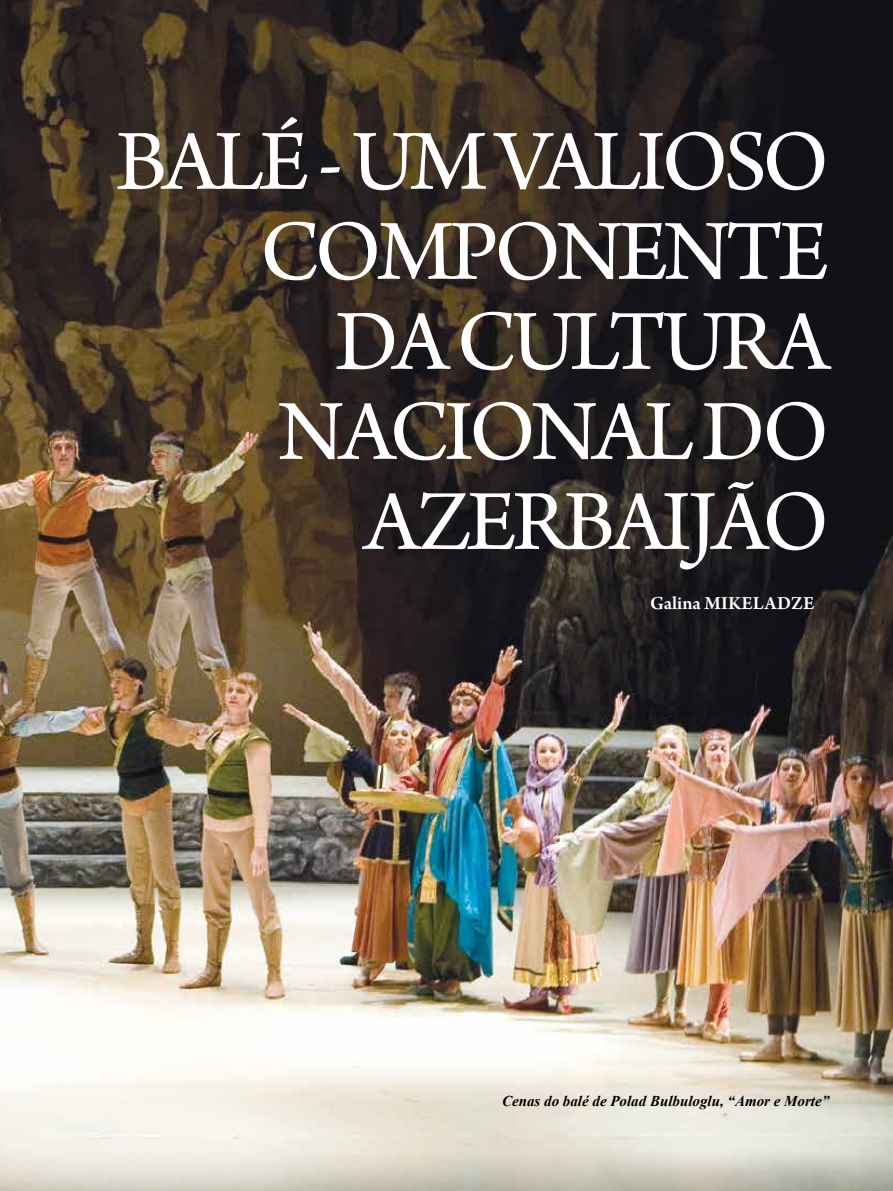
<style>
.page{position:relative;width:893px;height:1191px;background:#fff}
.page>*{position:absolute;margin:0;border:0;box-sizing:border-box;transform-origin:0 0}
.t1{font:90px/90px "Arno Pro";letter-spacing:-.05em;color:#fff;text-align:right}
.t2{font:600 19.5px "Arno Pro";letter-spacing:.01em;color:#fff}
.t3{font:italic 700 15px "Times New Roman";color:#000}
</style>
<div class="page">
<img style="left:0;top:0;width:893px;height:1191px">
<p class="t1" style="left:116px;top:121px;width:715px">BALÉ - UM VALIOSO<br>COMPONENTE<br>DA CULTURA<br>NACIONAL DO<br>AZERBAIJÃO</p>
<p class="t2" style="left:650px;top:591px;width:165px">GALINA MIKELADZE</p>
<p class="t3" style="left:502px;top:1090px;width:329px">Cenas do balé de Polad Bulbuloglu, “Amor e Morte”</p>
</div>
